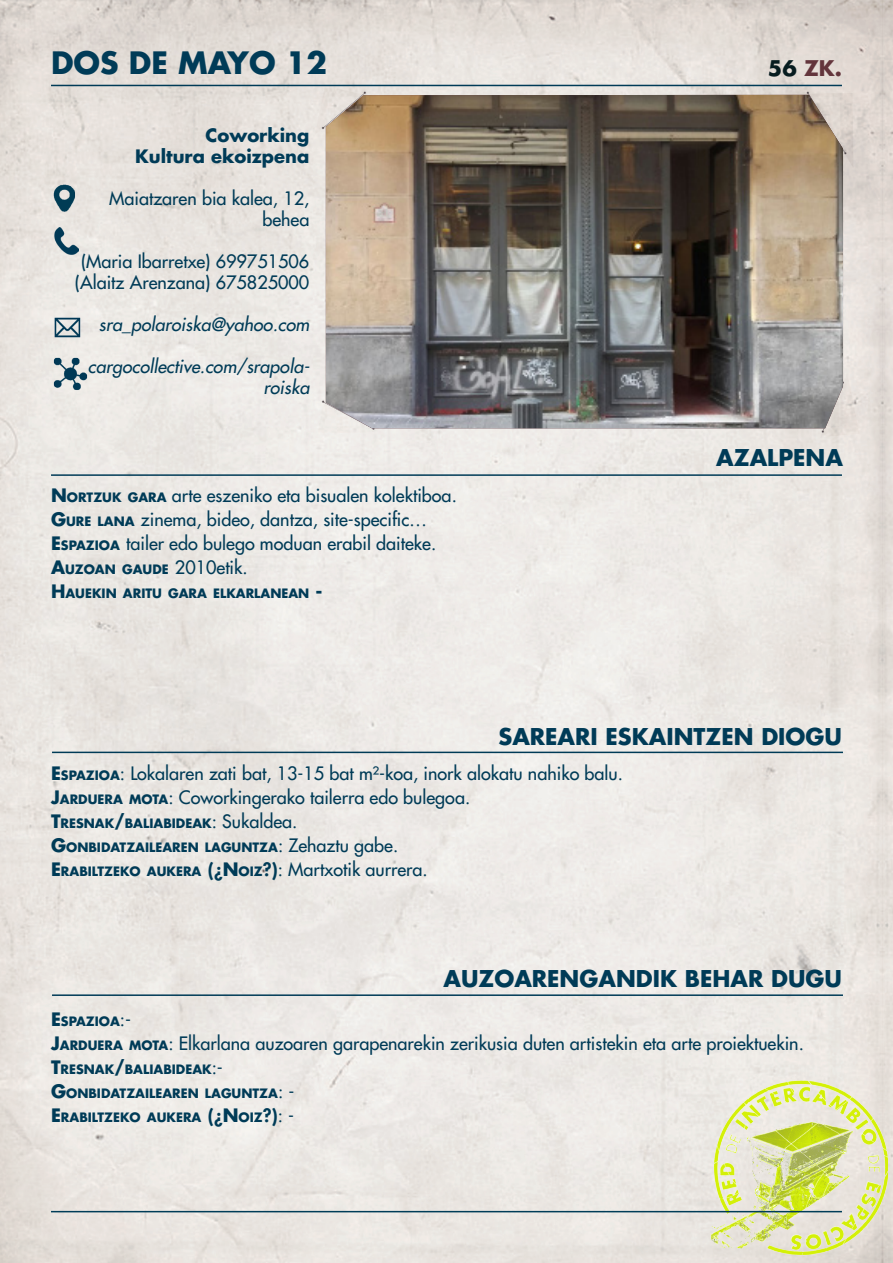
<style>
.page{position:relative;width:893px;height:1263px;background:#fff}
.page>*{position:absolute;margin:0;border:0;box-sizing:border-box;transform-origin:0 0}
.t1{font:700 30px "Futura LT";color:#003b57}
.t2{font:700 22.5px "Futura LT";color:#003b57}
.t3{font:700 21px "Futura LT";color:#63353c}
.t4{font:18px/21px "Futura LT";color:#003b57;text-align:right}
.t5{font:italic 18px/21px "Futura LT";color:#003b57;text-align:right}
.t6{font:700 18px "Futura LT";color:#003b57}
.t7{font:700 12.6px "Futura LT";color:#003b57}
.s1{color:#071c1f}
.s2{font-weight:700}
.s3{font-weight:700;font-size:12.6px}
.s4{font-size:18px}
.s5{font-weight:400;font-size:18px}
.s6{font-style:inherit}
.s7{font-weight:800;font-size:18px}
</style>
<div class="page">
<img style="left:0;top:0;width:893px;height:1263px">
<img style="left:326px;top:95px;width:517px;height:333px">
<img style="left:710px;top:1080px;width:178px;height:175px">
<hr style="left:51px;top:85px;width:791px;height:1px;background:#003b57">
<hr style="left:51px;top:474px;width:791px;height:2px;background:#003b57">
<hr style="left:52px;top:752px;width:791px;height:1px;background:#003b57">
<hr style="left:52px;top:994px;width:791px;height:2px;background:#003b57">
<hr style="left:51px;top:1211px;width:791px;height:1px;background:#003d58">
<img style="left:53px;top:355px;width:35px;height:36px">
<img style="left:51px;top:316px;width:32px;height:23px">
<img style="left:52px;top:227px;width:27px;height:27px">
<img style="left:48px;top:182px;width:35px;height:36px">
<p class="t1" style="left:51px;top:43px;width:278px">DOS DE MAYO 12</p>
<p class="t3" style="left:768px;top:54px;width:76px"><span class="s1">56</span> ZK.</p>
<p class="t6" style="left:206px;top:123px;width:105px">Coworking</p>
<p class="t6" style="left:135px;top:144px;width:176px">Kultura ekoizpena</p>
<p class="t4" style="left:109px;top:188px;width:202px">Maiatzaren bia kalea, 12, behea</p>
<p class="t4" style="left:81px;top:251px;width:230px">(Maria Ibarretxe) 699751506</p>
<p class="t4" style="left:75px;top:272px;width:236px">(Alaitz Arenzana) 675825000</p>
<p class="t5" style="left:99px;top:314px;width:212px">sra_polaroiska@yahoo.com</p>
<p class="t5" style="left:88px;top:356px;width:223px">cargocollective.com/srapola&shy;roiska</p>
<p class="t4" style="left:51px;top:485px;width:407px"><span class="s2">N</span> <span class="s3">ORTZUK GARA</span> arte eszeniko eta bisualen kolektiboa.</p>
<p class="t4" style="left:51px;top:509px;width:378px"><span class="s2">G</span><span class="s3">URE LANA</span> zinema, bideo, dantza, site-specific…</p>
<p class="t4" style="left:51px;top:533px;width:387px"><span class="s2">E</span><span class="s3">SPAZIOA</span> tailer edo bulego moduan erabil daiteke.</p>
<p class="t7" style="left:51px;top:561px;width:198px"><span class="s4">A</span>UZOAN GAUDE <span class="s5">2010etik.</span></p>
<p class="t7" style="left:51px;top:585px;width:273px"><span class="s4">H</span>AUEKIN ARITU GARA ELKARLANEAN <span class="s4">-</span></p>
<p class="t2" style="left:716px;top:442px;width:128px">AZALPENA</p>
<p class="t2" style="left:498px;top:722px;width:345px">SAREARI ESKAINTZEN DIOGU</p>
<p class="t4" style="left:51px;top:762px;width:573px"><span class="s2">E</span><span class="s3">SPAZIOA</span>: Lokalaren zati bat, 13-15 bat m²-koa, inork alokatu nahiko balu.</p>
<p class="t4" style="left:51px;top:786px;width:421px"><span class="s2">J</span><span class="s3">ARDUERA MOTA</span><span class="s6">:</span> Coworkingerako tailerra edo bulegoa.</p>
<p class="t7" style="left:51px;top:815px;width:248px"><span class="s4">T</span>RESNAK<span class="s4">/</span>BALIABIDEAK<span class="s5">: Sukaldea.</span></p>
<p class="t7" style="left:51px;top:839px;width:349px"><span class="s4">G</span>ONBIDATZAILEAREN LAGUNTZA<span class="s5">: Zehaztu gabe.</span></p>
<p class="t7" style="left:51px;top:863px;width:378px"><span class="s4">E</span>RABILTZEKO AUKERA <span class="s4">(</span><span class="s7">¿</span><span class="s4">N</span> OIZ<span class="s7">?</span><span class="s4">)</span><span class="s5">: Martxotik aurrera.</span></p>
<p class="t2" style="left:443px;top:963px;width:400px">AUZOARENGANDIK BEHAR DUGU</p>
<p class="t7" style="left:51px;top:1013px;width:82px"><span class="s4">E</span>SPAZIOA<span class="s5">:-</span></p>
<p class="t4" style="left:51px;top:1033px;width:754px"><span class="s2">J</span><span class="s3">ARDUERA MOTA</span><span class="s6">:</span> Elkarlana auzoaren garapenarekin zerikusia duten artistekin eta arte proiektuekin.</p>
<p class="t7" style="left:51px;top:1061px;width:173px"><span class="s4">T</span>RESNAK<span class="s4">/</span>BALIABIDEAK<span class="s5">:-</span></p>
<p class="t7" style="left:51px;top:1085px;width:245px"><span class="s4">G</span>ONBIDATZAILEAREN LAGUNTZA<span class="s5">: -</span></p>
<p class="t7" style="left:51px;top:1109px;width:245px"><span class="s4">E</span>RABILTZEKO AUKERA <span class="s4">(</span><span class="s7">¿</span><span class="s4">N</span> OIZ<span class="s7">?</span><span class="s4">)</span><span class="s5">: -</span></p>
</div>
